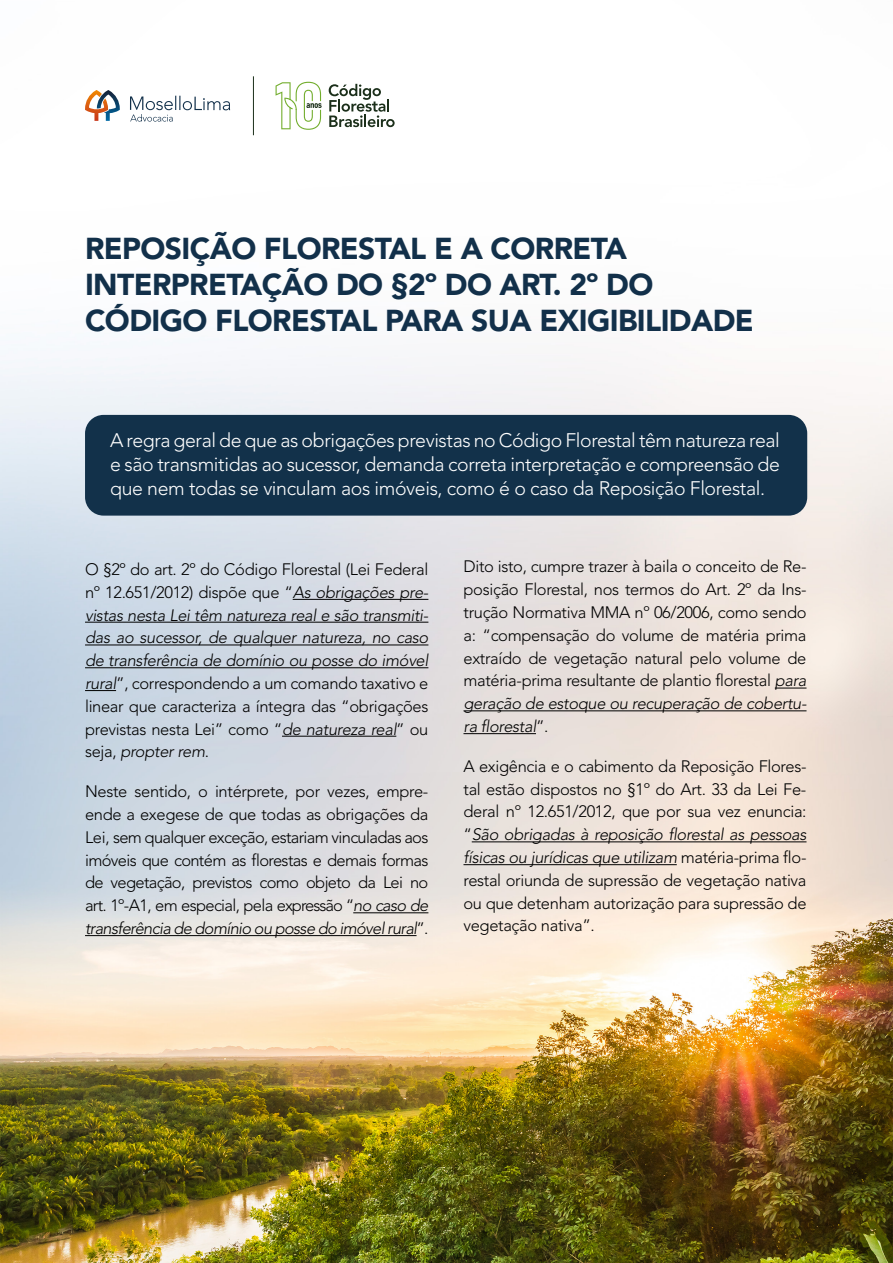
<style>
.page{position:relative;width:893px;height:1263px;background:#fff}
.page>*{position:absolute;margin:0;border:0;box-sizing:border-box;transform-origin:0 0}
.t1{font:900 30px/36px "Avenir LT Std";letter-spacing:-.02em;color:#12304a}
.t2{font:300 19.5px/24px "Avenir LT Std";letter-spacing:-.02em;color:#fff;text-align:justify}
.t3{font:300 16.5px/22.8px "Avenir LT Std";letter-spacing:-.02em;color:#000;text-align:justify}
.s1{font-style:italic}
</style>
<div class="page">
<img style="left:0;top:77px;width:893px;height:1186px">
<hr style="left:293px;top:599px;width:135px;height:1px;background:#000">
<hr style="left:85px;top:622px;width:343px;height:1px;background:#000">
<hr style="left:85px;top:644px;width:343px;height:1px;background:#000">
<hr style="left:85px;top:667px;width:343px;height:1px;background:#000">
<hr style="left:85px;top:690px;width:31px;height:1px;background:#000">
<hr style="left:282px;top:736px;width:114px;height:1px;background:#000">
<hr style="left:353px;top:912px;width:75px;height:1px;background:#000">
<hr style="left:85px;top:935px;width:332px;height:1px;background:#000">
<div style="left:85px;top:415px;width:722px;height:101px;background:#12314a;border-radius:18px"></div>
<hr style="left:775px;top:688px;width:31px;height:1px;background:#000">
<hr style="left:463px;top:710px;width:343px;height:1px;background:#000">
<hr style="left:463px;top:733px;width:73px;height:1px;background:#000">
<hr style="left:472px;top:841px;width:334px;height:1px;background:#000">
<hr style="left:463px;top:864px;width:214px;height:1px;background:#000">
<svg style="left:130px;top:96px;width:100px;height:26px"></svg>
<svg style="left:85px;top:90px;width:35px;height:31px"></svg>
<svg style="left:329px;top:84px;width:66px;height:43px"></svg>
<svg style="left:276px;top:82px;width:46px;height:48px"></svg>
<hr style="left:253px;top:76px;width:1px;height:59px;background:#1b2f1a">
<h1 class="t1" style="left:85px;top:230px;width:670px">REPOSIÇÃO FLORESTAL E A CORRETA<br>INTERPRETAÇÃO DO §2º DO ART. 2º DO<br>CÓDIGO FLORESTAL PARA SUA EXIGIBILIDADE</h1>
<p class="t2" style="left:110px;top:428px;width:671px">A regra geral de que as obrigações previstas no Código Florestal têm natureza real e são transmitidas ao sucessor, demanda correta interpretação e compreensão de que nem todas se vinculam aos imóveis, como é o caso da Reposição Florestal.</p>
<p class="t3" style="left:85px;top:558px;width:345px">O §2º do art. 2º do Código Florestal (Lei Federal nº 12.651/2012) dispõe que “<span class="s1">As obrigações pre&shy;vistas nesta Lei têm natureza real e são transmiti&shy;das ao sucessor, de qualquer natureza, no caso de transferência de domínio ou posse do imóvel rural</span>”, correspondendo a um comando taxativo e linear que caracteriza a íntegra das “obrigações previstas nesta Lei” como “<span class="s1">de natureza real</span>” ou seja, <span class="s1">propter rem</span>.</p>
<p class="t3" style="left:85px;top:780px;width:345px">Neste sentido, o intérprete, por vezes, empre&shy;ende a exegese de que todas as obrigações da Lei, sem qualquer exceção, estariam vinculadas aos imóveis que contém as florestas e demais formas de vegetação, previstos como objeto da Lei no art. 1º-A1, em especial, pela expressão “<span class="s1">no caso de transferência de domínio ou posse do imóvel rural</span>”.</p>
<p class="t3" style="left:463px;top:555px;width:345px">Dito isto, cumpre trazer à baila o conceito de Re&shy;posição Florestal, nos termos do Art. 2º da Ins&shy;trução Normativa MMA nº 06/2006, como sendo a: “compensação do volume de matéria prima extraído de vegetação natural pelo volume de matéria-prima resultante de plantio florestal <span class="s1">para geração de estoque ou recuperação de cobertu&shy;ra florestal</span>”.</p>
<p class="t3" style="left:463px;top:755px;width:345px">A exigência e o cabimento da Reposição Flores&shy;tal estão dispostos no §1º do Art. 33 da Lei Fe&shy;deral nº 12.651/2012, que por sua vez enuncia: “<span class="s1">São obrigadas à reposição florestal as pessoas físicas ou jurídicas que utilizam</span> matéria-prima flo&shy;restal oriunda de supressão de vegetação nativa ou que detenham autorização para supressão de vegetação nativa”.</p>
</div>
